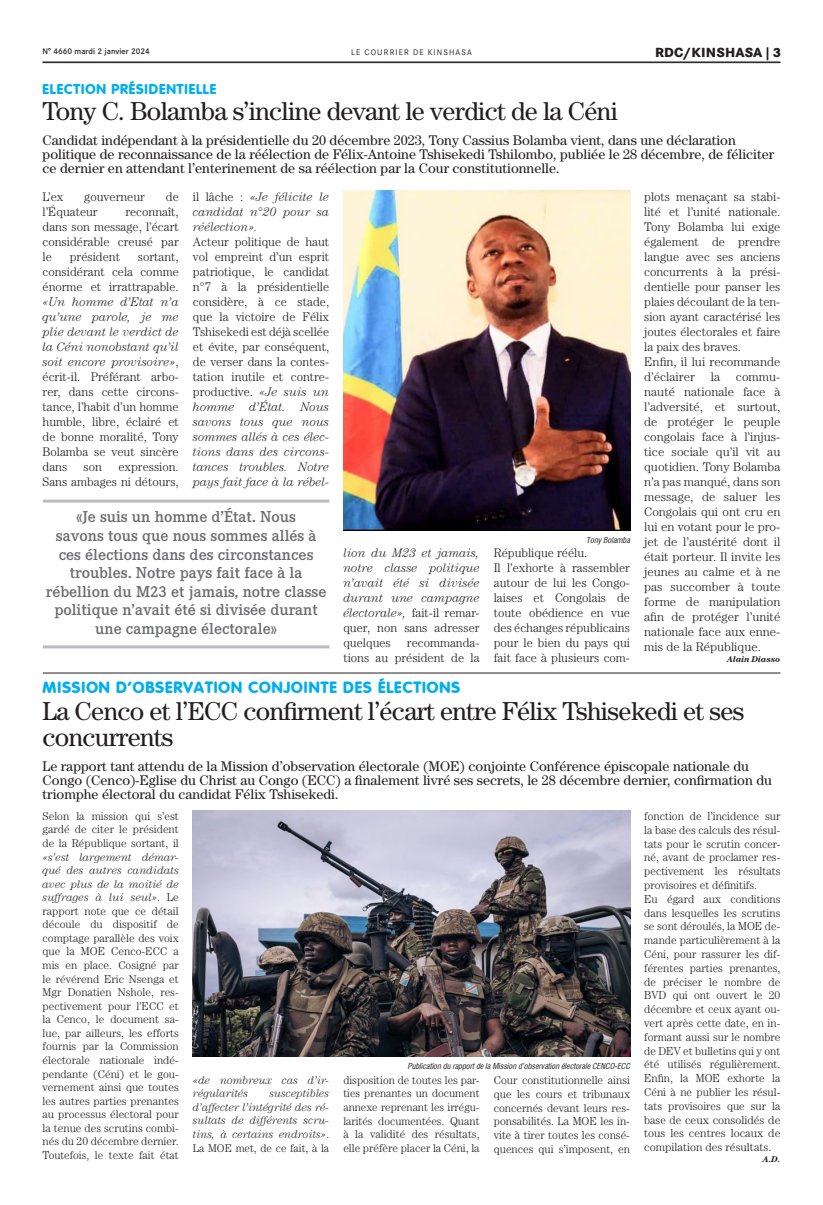
<style>
.page{position:relative;width:823px;height:1205px;background:#fff}
.page>*{position:absolute;margin:0;border:0;box-sizing:border-box;transform-origin:0 0}
.t1{font:26px/26px "Century";letter-spacing:-.025em;color:#231f20}
.t2{font:800 16px "Corporate Rounded";letter-spacing:.06em;color:#00aeef}
.t3{font:500 15.5px/18.6px "Corporate EBQ";color:#6c6d70;text-align:center}
.t4{font:14px/14px "Century";color:#231f20}
.t5{font:800 14px "Corporate Rounded";letter-spacing:.06em;color:#00aeef}
.t6{font:800 13px "Corporate SBQ";letter-spacing:.01em;color:#231f20}
.t7{font:300 12.5px/15px "Century";color:#231f20;text-align:justify}
.t8{font:italic 300 12.5px/15px "Century";color:#231f20;text-align:justify}
.t9{font:300 11.5px/13.8px "Century";color:#231f20}
.t10{font:300 11.3px/13.6px "Century";color:#231f20;text-align:justify}
.t11{font:italic 300 11.3px/13.6px "Century";color:#231f20}
.t12{font:italic 700 8.5px "Century";color:#231f20}
.t13{font:italic 8px "Corporate Condensed";color:#231f20}
.t14{font:500 8px "Corporate SBQ";color:#231f20}
.t15{font:8px "Corporate SBQ";letter-spacing:.14em;color:#231f20}
.s1{font-style:italic}
.s2{font-style:normal}
.s3{font-size:11.5px}
</style>
<div class="page">
<hr style="left:43px;top:62px;width:737px;height:1px;background:#231f20">
<hr style="left:43px;top:672px;width:737px;height:1px;background:#231f20">
<hr style="left:43px;top:500px;width:286px;height:3px;background:#bcbdc0">
<hr style="left:43px;top:645px;width:286px;height:3px;background:#bcbdc0">
<img style="left:343px;top:191px;width:286px;height:340px">
<img style="left:193px;top:811px;width:436px;height:245px">
<p class="t14" style="left:43px;top:46px;width:109px">N° 4660 mardi 2 janvier 2024</p>
<p class="t15" style="left:351px;top:47px;width:122px">LE COURRIER DE KINSHASA</p>
<p class="t6" style="left:654px;top:44px;width:128px">RDC/KINSHASA | 3</p>
<p class="t5" style="left:43px;top:80px;width:175px">ELECTION PRÉSIDENTIELLE</p>
<h1 class="t1" style="left:43px;top:97px;width:576px">Tony C. Bolamba s’incline devant le verdict de la Céni</h1>
<p class="t4" style="left:43px;top:133px;width:732px">Candidat indépendant à la présidentielle du 20 décembre 2023, Tony Cassius Bolamba vient, dans une déclaration politique de reconnaissance de la réélection de Félix-Antoine Tshisekedi Tshilombo, publiée le 28 décembre, de féliciter ce dernier en attendant l’enterinement de sa réélection par la Cour constitutionnelle.</p>
<p class="t7" style="left:43px;top:189px;width:22px">L’ex</p>
<p class="t7" style="left:84px;top:189px;width:62px">gouverneur</p>
<p class="t7" style="left:166px;top:189px;width:14px">de</p>
<p class="t7" style="left:43px;top:204px;width:57px">l’Équateur</p>
<p class="t7" style="left:43px;top:204px;width:138px;text-indent:83px">reconnaît, dans son message, l’écart considérable creusé par le</p>
<p class="t7" style="left:70px;top:249px;width:52px">président</p>
<p class="t7" style="left:43px;top:249px;width:138px;text-indent:95px">sortant, considérant cela comme énorme et irrattrapable.</p>
<p class="t7" style="left:43px;top:294px;width:138px"><span class="s1">«Un homme d’Etat n’a qu’une parole, je me plie devant le verdict de la Céni nonobstant qu’il soit encore provisoire»</span>, écrit-il. Préférant arbo&shy;rer, dans cette circons&shy;tance, l’habit d’un homme humble, libre, éclairé et de bonne moralité, Tony Bolamba se veut sincère dans</p>
<p class="t7" style="left:43px;top:459px;width:138px;text-align:right">expression.<br>Sans ambages ni détours,</p>
<p class="t7" style="left:84px;top:459px;width:20px">son</p>
<p class="t8" style="left:193px;top:189px;width:138px"><span class="s2">il lâche :</span> «Je félicite le candidat n°20 pour sa réélection».</p>
<p class="t7" style="left:193px;top:234px;width:138px">Acteur politique de haut vol empreint d’un esprit patriotique, le candidat n°7 à la présidentielle considère, à ce stade, que la victoire de Félix Tshisekedi est déjà scellée et évite, par conséquent, de verser dans la contes&shy;tation inutile et contre&shy;productive. <span class="s1">«Je suis un homme d’État. Nous savons tous que nous sommes allés à ces élec&shy;tions dans des circons&shy;tances troubles. Notre pays fait face à la rébel-</span></p>
<p class="t3" style="left:46px;top:508px;width:282px">«Je suis un homme d’État. Nous<br>savons tous que nous sommes allés à ces élections dans des circonstances troubles. Notre pays fait face à la rébellion du M23 et jamais, notre classe politique n’avait été si divisée durant une campagne électorale»</p>
<p class="t8" style="left:343px;top:545px;width:138px">lion du M23 et jamais, notre classe politique n’avait été si divisée durant une campagne électorale», <span class="s2">fait-il remar&shy;quer, non sans adresser quelques</span></p>
<p class="t7" style="left:343px;top:635px;width:138px;text-align:right">recommanda-<br>tions au président de la</p>
<p class="t13" style="left:586px;top:535px;width:45px">Tony Bolamba</p>
<p class="t7" style="left:493px;top:545px;width:138px;text-align:left">République réélu.<br>Il l’exhorte à rassembler autour de lui les Congo&shy;laises et Congolais de toute obédience en vue des échanges républicains pour le bien du pays qui fait face à plusieurs com-</p>
<p class="t7" style="left:643px;top:189px;width:138px;text-align:left">plots menaçant sa stabi&shy;lité et l’unité nationale.<br>Tony Bolamba lui exige également de prendre langue avec ses anciens concurrents à la prési&shy;dentielle pour panser les plaies découlant de la ten&shy;sion ayant caractérisé les joutes électorales et faire la paix des braves.<br>Enfin, il lui recommande d’éclairer</p>
<p class="t7" style="left:710px;top:369px;width:11px">la</p>
<p class="t7" style="left:643px;top:369px;width:138px;text-indent:92px">commu&shy;nauté nationale face à l’adversité, et surtout, de protéger le peuple congolais face à l’injus&shy;tice sociale qu’il vit au quotidien. Tony Bolamba n’a pas manqué, dans son message, de saluer les Congolais qui ont cru en lui en votant pour le pro&shy;jet de l’austérité dont il était porteur. Il invite les jeunes au calme et à ne pas succomber à toute forme de manipulation afin de protéger l’unité nationale face aux enne&shy;mis de la République.</p>
<p class="t12" style="left:726px;top:654px;width:55px">Alain Diasso</p>
<p class="t2" style="left:43px;top:678px;width:419px">MISSION D’OBSERVATION CONJOINTE DES ÉLECTIONS</p>
<h1 class="t1" style="left:43px;top:697px;width:702px">La Cenco et l’ECC confirment l’écart entre Félix Tshisekedi et ses concurrents</h1>
<p class="t4" style="left:43px;top:759px;width:730px">Le rapport tant attendu de la Mission d’observation électorale (MOE) conjointe Conférence épiscopale nationale du<br>Congo (Cenco)-Eglise du Christ au Congo (ECC) a finalement livré ses secrets, le 28 décembre dernier, confirmation du triomphe électoral du candidat Félix Tshisekedi.</p>
<p class="t10" style="left:43px;top:809px;width:138px">Selon la mission qui s’est gardé de citer le président de la République sortant, il</p>
<p class="t10" style="left:43px;top:850px;width:138px"><span class="s1">«s’est largement démar&shy;qué des autres candidats avec plus de la moitié de suffrages à lui seul»</span>. Le rapport note que ce détail découle du dispositif de comptage parallèle des voix que la MOE Cenco-ECC a mis en place. Cosigné par le révérend Eric Nsenga et Mgr Donatien Nshole, res&shy;pectivement pour l’ECC et la Cenco, le document sa&shy;lue, par ailleurs, les efforts fournis par la Commission électorale nationale indé&shy;pendante (Céni) et le gou&shy;vernement ainsi que toutes les autres parties prenantes au processus électoral pour la tenue des scrutins combi&shy;nés du 20 décembre dernier.<br>Toutefois, le texte fait état</p>
<p class="t9" style="left:643px;top:809px;width:138px">fonction de l’incidence sur la base des calculs des résul&shy;tats pour le scrutin concer&shy;né, avant de proclamer res&shy;pectivement les résultats provisoires et définitifs.<br>Eu égard aux conditions dans lesquelles les scrutins se sont déroulés, la MOE de&shy;mande particulièrement à la<br>Céni, pour rassurer les dif&shy;férentes parties prenantes, de préciser le nombre de<br>BVD qui ont ouvert le 20 décembre et ceux ayant ou&shy;vert après cette date, en in&shy;formant aussi sur le nombre de DEV et bulletins qui y ont été utilisés régulièrement.<br>Enfin, la MOE exhorte la<br>Céni à ne publier les résul&shy;tats provisoires que sur la base de ceux consolidés de tous les centres locaux de compilation des résultats.</p>
<p class="t12" style="left:762px;top:1154px;width:19px">A.D.</p>
<p class="t13" style="left:407px;top:1062px;width:224px">Publication du rapport de la Mission d’observation électorale CENCO-ECC</p>
<p class="t9" style="left:493px;top:1073px;width:138px;text-align:justify">Cour constitutionnelle ainsi que les cours et tribunaux concernés devant leurs res&shy;ponsabilités. La MOE les in&shy;vite à tirer toutes les consé&shy;quences qui s’imposent, en</p>
<p class="t10" style="left:343px;top:1073px;width:138px">disposition de toutes les par&shy;ties prenantes un document annexe reprenant les irrégu&shy;larités documentées. <span class="s3">Quant</span></p>
<p class="t9" style="left:343px;top:1127px;width:138px">à la validité des résultats, elle préfère placer la Céni, la</p>
<p class="t11" style="left:193px;top:1073px;width:138px">«de nombreux cas d’ir&shy;régularités</p>
<p class="t11" style="left:193px;top:1086px;width:138px;text-align:justify;text-indent:76px">susceptibles d’affecter l’intégrité des ré&shy;sultats de différents scru&shy;tins, à certains endroits»<span class="s2">.<br>La MOE met, de ce fait, à la</span></p>
</div>
